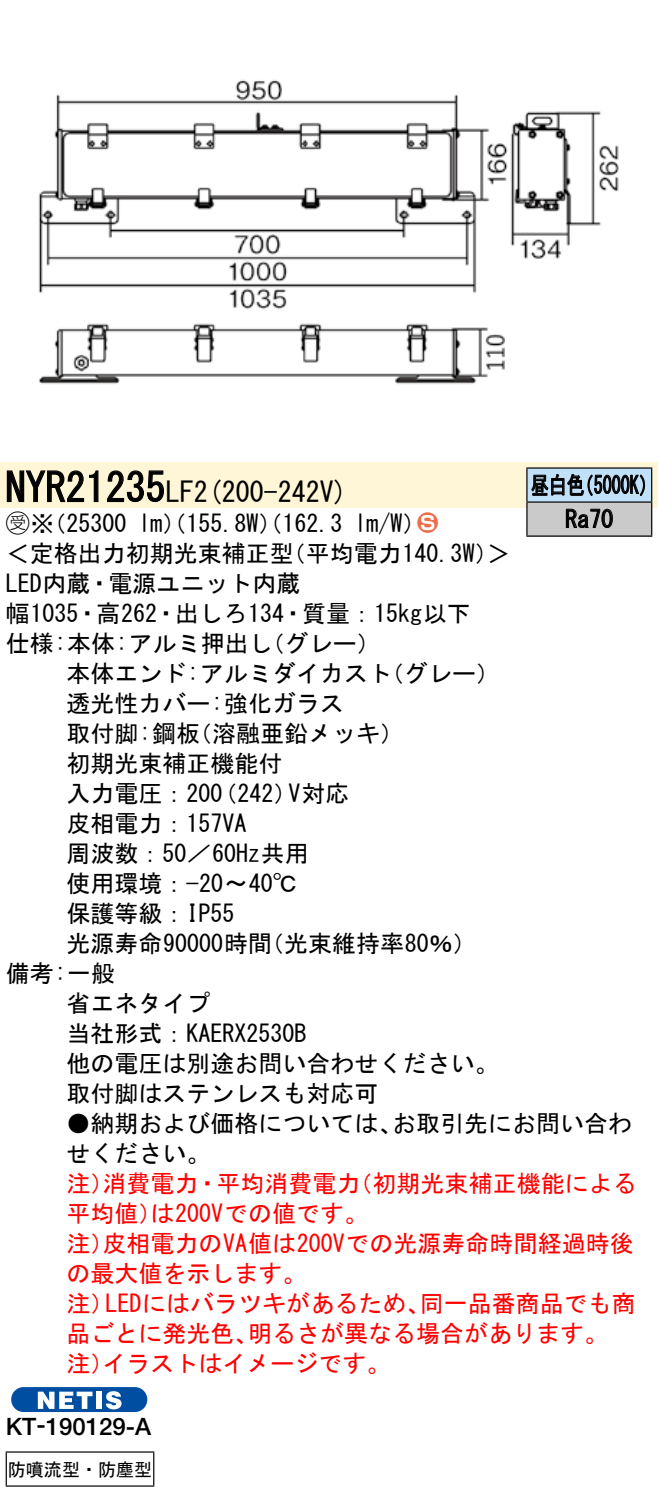
<style>
.page{position:relative;width:658px;height:1498px;background:#fff}
.page>*{position:absolute;margin:0;border:0;box-sizing:border-box;transform-origin:0 0}
.t1{font:40px "MS Gothic";color:#000}
.t2{font:28px "MS Gothic";color:#000}
.t3{font:24px/30px "MS Gothic";color:#000}
.t4{font:24px/30px "MS Gothic";color:#f00}
.t5{font:24px/34px "MS Gothic";color:#000;scale:.75 1}
.t6{font:24px "Futo Go B101 Bold 83 pv RKSJ H";color:#000}
.t7{font:24px "Ford Classification 1";color:#ed6d48}
.t8{font:18px "MS Gothic";color:#000}
.s1{font-family:"Ford Classification 1"}
.s2{color:#fff}
</style>
<div class="page">
<img style="left:38px;top:79px;width:581px;height:305px">
<div style="left:0;top:462px;width:658px;height:45px;background:#fff5d7"></div>
<svg style="left:6px;top:470px;width:93px;height:32px"></svg>
<svg style="left:107px;top:470px;width:57px;height:32px"></svg>
<div style="left:11px;top:1387px;width:136px;height:25px;background:#004ea2;border-radius:12px"></div>
<svg style="left:38px;top:1391px;width:54px;height:17px"></svg>
<div style="left:96px;top:1391px;width:6px;height:17px;background:#fff"></div>
<svg style="left:106px;top:1391px;width:15px;height:18px"></svg>
<hr style="left:6px;top:1451px;width:148px;height:1px;background:#000">
<hr style="left:6px;top:1452px;width:1px;height:33px;background:#000">
<hr style="left:153px;top:1452px;width:1px;height:33px;background:#000">
<hr style="left:6px;top:1485px;width:148px;height:1px;background:#000">
<div style="left:527px;top:468px;width:124px;height:34px;background:#c1e1fa"></div>
<div style="left:527px;top:502px;width:124px;height:34px;background:#cacaca"></div>
<hr style="left:526px;top:467px;width:126px;height:2px;background:#000">
<hr style="left:526px;top:468px;width:1px;height:33px;background:#000">
<hr style="left:651px;top:468px;width:1px;height:33px;background:#000">
<hr style="left:526px;top:501px;width:126px;height:2px;background:#000">
<hr style="left:526px;top:502px;width:1px;height:33px;background:#000">
<hr style="left:651px;top:502px;width:1px;height:33px;background:#000">
<hr style="left:526px;top:535px;width:126px;height:2px;background:#000">
<svg style="left:531px;top:473px;width:114px;height:23px"></svg>
<svg style="left:565px;top:508px;width:48px;height:20px"></svg>
<h1 class="t1" style="left:6px;top:467px;width:162px">NYR21235</h1>
<p class="t2" style="left:166px;top:478px;width:183px">LF (2 200-242 (V</p>
<p class="t3" style="left:6px;top:508px;width:122px"><span class="s1">B</span>※（25300</p>
<p class="t3" style="left:138px;top:508px;width:205px">lm）（155.8 ）（W 162.3</p>
<p class="t3" style="left:354px;top:508px;width:73px">l m (W/</p>
<p class="t7" style="left:417px;top:511px;width:22px">2<span class="s2">3</span></p>
<p class="t3" style="left:6px;top:538px;width:289px">＜定格出力初期光束補正型</p>
<p class="t3" style="left:6px;top:568px;width:296px">LED内蔵・電源ユニット内蔵</p>
<p class="t3" style="left:6px;top:598px;width:466px">幅1035・高262・出しろ134・質量：15kg以下</p>
<p class="t3" style="left:261px;top:628px;width:121px">（グレー(</p>
<p class="t3" style="left:282px;top:538px;width:230px">（平均電力140.3 &lt;(W</p>
<p class="t3" style="left:6px;top:628px;width:268px">仕様:本体:アルミ押出し</p>
<p class="t3" style="left:380px;top:658px;width:121px">（グレー(</p>
<p class="t3" style="left:66px;top:658px;width:327px">本体エンド:アルミダイカスト</p>
<p class="t3" style="left:66px;top:688px;width:279px">透光性カバー:強化ガラス</p>
<p class="t3" style="left:188px;top:718px;width:218px">（溶融亜鉛メッキ(</p>
<p class="t3" style="left:66px;top:718px;width:218px">取付脚:鋼板<br>初期光束補正機能付</p>
<p class="t5" style="left:565px;top:468px;width:65px;text-indent:-34px">昼白色<br>Ra70</p>
<p class="t5" style="left:575px;top:468px;width:109px">（5000 (K</p>
<p class="t3" style="left:288px;top:778px;width:62px">V対応</p>
<p class="t3" style="left:66px;top:778px;width:158px">入力電圧：200</p>
<p class="t3" style="left:66px;top:808px;width:182px">皮相電力：157VA</p>
<p class="t3" style="left:66px;top:838px;width:244px">周波数：50／60Hz共用</p>
<p class="t3" style="left:66px;top:868px;width:232px">使用環境：−20〜40°C</p>
<p class="t3" style="left:66px;top:898px;width:170px">保護等級：IP55</p>
<p class="t3" style="left:260px;top:928px;width:218px">（光束維持率80％(</p>
<p class="t3" style="left:213px;top:778px;width:85px">（242）</p>
<p class="t3" style="left:66px;top:928px;width:207px">光源寿命90000時間</p>
<p class="t3" style="left:6px;top:958px;width:111px">備考:一般</p>
<p class="t3" style="left:66px;top:988px;width:145px">省エネタイプ</p>
<p class="t3" style="left:66px;top:1018px;width:241px">当社形式：KAERX2530B</p>
<p class="t3" style="left:66px;top:1048px;width:433px">他の電圧は別途お問い合わせください。</p>
<p class="t3" style="left:66px;top:1078px;width:314px">取付脚はステンレスも対応可</p>
<p class="t3" style="left:392px;top:1108px;width:242px">お取引先にお問い合わ</p>
<p class="t3" style="left:66px;top:1108px;width:338px">●納期および価格については、せください。</p>
<p class="t4" style="left:348px;top:1168px;width:289px">（初期光束補正機能による</p>
<p class="t4" style="left:102px;top:1168px;width:259px">消費電力・平均消費電力</p>
<p class="t4" style="left:66px;top:1168px;width:49px">注）</p>
<p class="t4" style="left:66px;top:1198px;width:303px">平均値は） 200Vでの値です。</p>
<p class="t4" style="left:102px;top:1228px;width:532px">皮相電力のVA値は200Vでの光源寿命時間経過時後</p>
<p class="t4" style="left:66px;top:1228px;width:241px">注）<br>の最大値を示します。</p>
<p class="t4" style="left:66px;top:1288px;width:49px">注）</p>
<p class="t4" style="left:105px;top:1288px;width:326px">LEDにはバラツキがあるため、</p>
<p class="t4" style="left:420px;top:1288px;width:217px">同一品番商品でも商</p>
<p class="t4" style="left:102px;top:1318px;width:289px;text-indent:-36px">品ごとに発光色、<br>イラストはイメージです。</p>
<p class="t4" style="left:248px;top:1318px;width:362px">明るさが異なる場合があります。</p>
<p class="t4" style="left:66px;top:1348px;width:49px">注）</p>
<p class="t6" style="left:6px;top:1411px;width:147px">KT-190129-A</p>
<p class="t8" style="left:8px;top:1460px;width:146px">防噴流型・防塵型</p>
</div>
